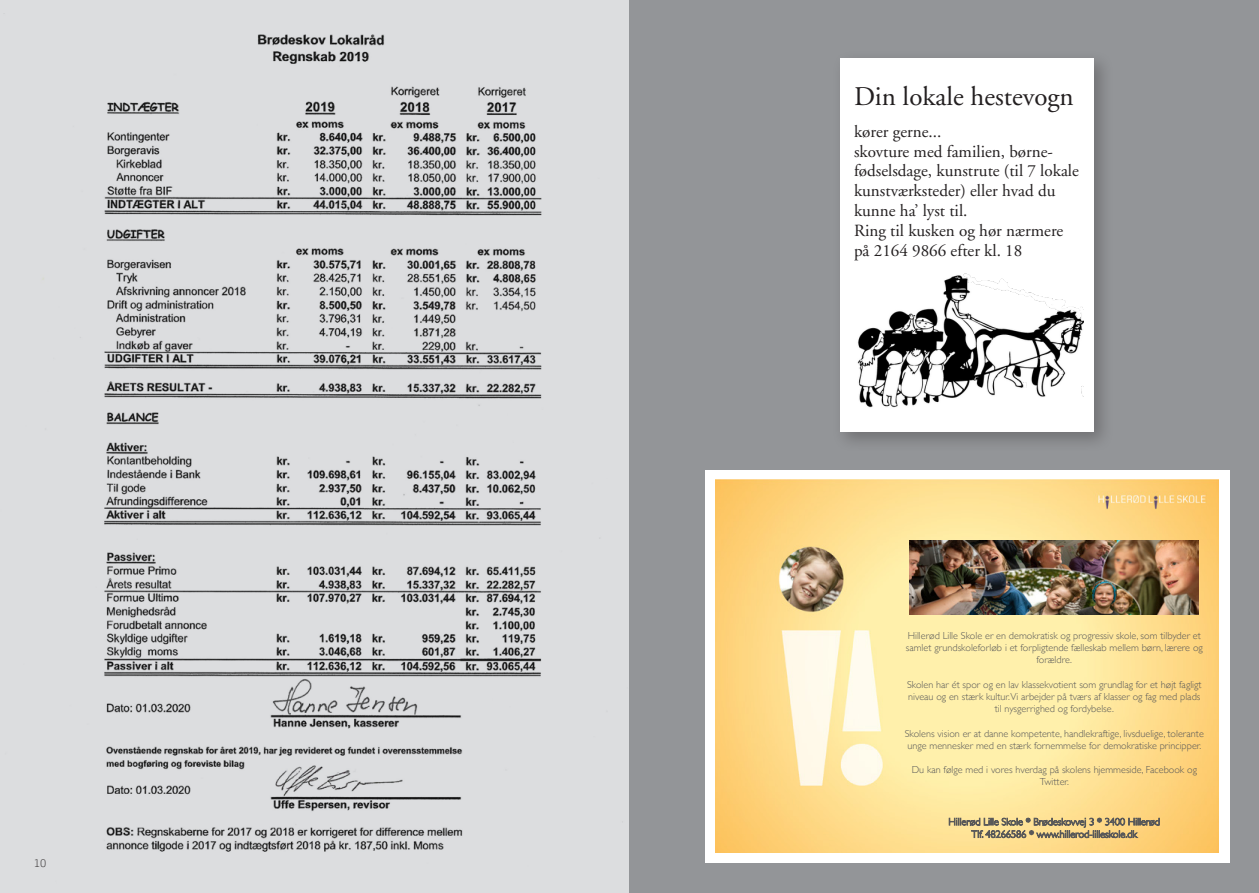
<style>
.page{position:relative;width:1259px;height:893px;background:#fff}
.page>*{position:absolute;margin:0;border:0;box-sizing:border-box;transform-origin:0 0}
.Brød{font:27px "Adobe Garamond";color:#231f20}
.Brød-2{font:17.1px/20px "Adobe Garamond";color:#231f20}
.t1{font:300 10.5px "Scene Alt";color:#231f20}
.t2{font:300 10.2px/12px "Gill Sans";color:#595959;text-align:center}
</style>
<div class="page">
<img style="left:0;top:14px;width:629px;height:879px">
<div style="left:629px;top:0;width:630px;height:893px;background:#939598"></div>
<div style="left:832px;top:50px;width:281px;height:402px;background:#231f20;opacity:.3"></div>
<div style="left:840px;top:58px;width:254px;height:374px;background:#fff"></div>
<img style="left:857px;top:273px;width:226px;height:135px">
<div style="left:705px;top:469px;width:524px;height:393px;background:#fff"></div>
<img style="left:715px;top:480px;width:503px;height:372px">
<img style="left:910px;top:541px;width:288px;height:74px">
<p class="t1" style="left:34px;top:857px;width:14px">10</p>
<p class="Brød" style="left:854px;top:82px;width:221px">Din lokale hestevogn</p>
<p class="Brød-2" style="left:854px;top:122px;width:89px">kører gerne...</p>
<p class="Brød-2" style="left:854px;top:142px;width:226px">skovture med familien, børne&shy;fødselsdage, kunstrute (til 7 lokale kunstværksteder) eller hvad du kunne ha’ lyst til.</p>
<p class="Brød-2" style="left:854px;top:221px;width:211px">Ring til kusken og hør nærmere på 2164 9866 efter kl. 18</p>
<p class="t2" style="left:906px;top:629px;width:298px">Hillerød Lille Skole er en demokratisk og progressiv skole, som tilbyder et samlet grundskoleforløb i et forpligtende fælleskab mellem børn, lærere og forældre.</p>
<p class="t2" style="left:907px;top:678px;width:296px">Skolen har ét spor og en lav klassekvotient som grundlag for et højt fagligt niveau og en stærk kultur.Vi arbejder på tværs af klasser og fag med plads til nysgerrighed og fordybelse.</p>
<p class="t2" style="left:904px;top:727px;width:301px;text-align:left">Skolens vision er at danne kompetente, handlekraftige, livsduelige, tolerante unge mennesker med en stærk fornemmelse for demokratiske principper.</p>
<p class="t2" style="left:911px;top:763px;width:287px">Du kan følge med i vores hverdag på skolens hjemmeside, Facebook og<br>Twitter.</p>
<p class="t2" style="left:948px;top:815px;width:213px">Hillerød Lille Skole * Brødeskovvej 3 * 3400 Hillerød<br>Tlf. 48266586 * www.hillerod-lilleskole.dk</p>
</div>
